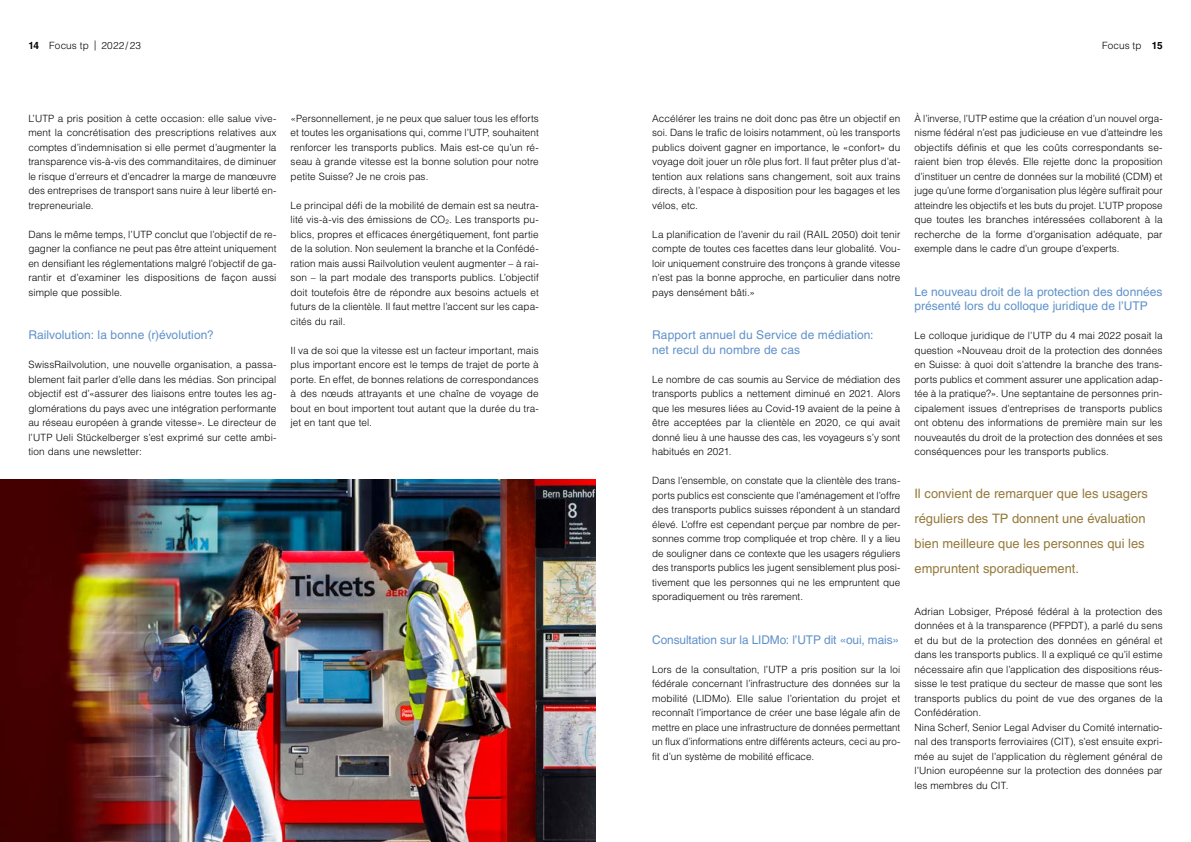
<style>
.page{position:relative;width:1191px;height:842px;background:#fff}
.page>*{position:absolute;margin:0;border:0;box-sizing:border-box;transform-origin:0 0}
.t1{font:13px/25px "Helvetica LT Std";color:#94793a}
.t2{font:12px/14.5px "Helvetica LT Std";letter-spacing:.005em;color:#5f91c9}
.t3{font:300 10px/14.5px "Helvetica LT Std";letter-spacing:.005em;color:#000;text-align:justify}
.s1{font-weight:700}
</style>
<div class="page">
<img style="left:0;top:480px;width:595px;height:362px">
<p class="t3" style="left:28px;top:38px;width:114px"><span class="s1">14</span> Focus tp | 2022/ 23</p>
<p class="t3" style="left:28px;top:111px;width:250px">L’UTP a pris position à cette occasion: elle salue vive&shy;ment la concrétisation des prescriptions relatives aux comptes d’indemnisation si elle permet d’augmenter la transparence vis-à-vis des commanditaires, de diminuer le risque d’erreurs et d’encadrer la marge de manœuvre des entreprises de transport sans nuire à leur liberté en&shy;trepreneuriale.</p>
<p class="t3" style="left:28px;top:227px;width:250px">Dans le même temps, l’UTP conclut que l’objectif de re&shy;gagner la confiance ne peut pas être atteint uniquement en densifiant les réglementations malgré l’objectif de ga&shy;rantir et d’examiner les dispositions de façon aussi simple que possible.</p>
<p class="t2" style="left:28px;top:328px;width:187px">Railvolution: la bonne (r)évolution?</p>
<p class="t3" style="left:28px;top:357px;width:250px">SwissRailvolution, une nouvelle organisation, a passa&shy;blement fait parler d’elle dans les médias. Son principal objectif est d’«assurer des liaisons entre toutes les ag&shy;glomérations du pays avec une intégration performante au réseau européen à grande vitesse». Le directeur de l’UTP Ueli Stückelberger s’est exprimé sur cette ambi&shy;tion dans une newsletter:</p>
<p class="t3" style="left:291px;top:111px;width:250px">«Personnellement, je ne peux que saluer tous les efforts et toutes les organisations qui, comme l’UTP, souhaitent renforcer les transports publics. Mais est-ce qu’un ré&shy;seau à grande vitesse est la bonne solution pour notre petite Suisse? Je ne crois pas.</p>
<p class="t3" style="left:291px;top:198px;width:250px">Le principal défi de la mobilité de demain est sa neutra&shy;lité vis-à-vis des émissions de CO<sub>2</sub>. Les transports pu&shy;blics, propres et efficaces énergétiquement, font partie de la solution. Non seulement la branche et la Confédé&shy;ration mais aussi Railvolution veulent augmenter – à rai&shy;son – la part modale des transports publics. L’objectif doit toutefois être de répondre aux besoins actuels et futurs de la clientèle. Il faut mettre l’accent sur les capa&shy;cités du rail.</p>
<p class="t3" style="left:291px;top:343px;width:250px">Il va de soi que la vitesse est un facteur important, mais plus important encore est le temps de trajet de porte à porte. En effet, de bonnes relations de correspondances à des nœuds attrayants et une chaîne de voyage de bout en bout importent tout autant que la durée du tra&shy;jet en tant que tel.</p>
<p class="t3" style="left:1102px;top:38px;width:62px">Focus tp <span class="s1">15</span></p>
<p class="t3" style="left:652px;top:111px;width:250px">Accélérer les trains ne doit donc pas être un objectif en soi. Dans le trafic de loisirs notamment, où les transports publics doivent gagner en importance, le «confort» du voyage doit jouer un rôle plus fort. Il faut prêter plus d’at&shy;tention aux relations sans changement, soit aux trains directs, à l’espace à disposition pour les bagages et les vélos, etc.</p>
<p class="t3" style="left:652px;top:227px;width:250px">La planification de l’avenir du rail (RAIL 2050) doit tenir compte de toutes ces facettes dans leur globalité. Vou&shy;loir uniquement construire des tronçons à grande vitesse n’est pas la bonne approche, en particulier dans notre pays densément bâti.»</p>
<p class="t2" style="left:652px;top:328px;width:223px">Rapport annuel du Service de médiation: net recul du nombre de cas</p>
<p class="t3" style="left:652px;top:372px;width:250px">Le nombre de cas soumis au Service de médiation des transports publics a nettement diminué en 2021. Alors que les mesures liées au Covid-19 avaient de la peine à être acceptées par la clientèle en 2020, ce qui avait donné lieu à une hausse des cas, les voyageurs s’y sont habitués en 2021.</p>
<p class="t3" style="left:652px;top:473px;width:250px">Dans l’ensemble, on constate que la clientèle des trans&shy;ports publics est consciente que l’aménagement et l’offre des transports publics suisses répondent à un standard élevé. L’offre est cependant perçue par nombre de per&shy;sonnes comme trop compliquée et trop chère. Il y a lieu de souligner dans ce contexte que les usagers réguliers des transports publics les jugent sensiblement plus posi&shy;tivement que les personnes qui ne les empruntent que sporadiquement ou très rarement.</p>
<p class="t2" style="left:652px;top:632px;width:248px">Consultation sur la LIDMo: l’UTP dit «oui, mais»</p>
<p class="t3" style="left:652px;top:662px;width:250px">Lors de la consultation, l’UTP a pris position sur la loi fédérale concernant l’infrastructure des données sur la mobilité (LIDMo). Elle salue l’orientation du projet et reconnaît l’importance de créer une base légale afin de mettre en place une infrastructure de données permettant un flux d’informations entre différents acteurs, ceci au pro&shy;fit d’un système de mobilité efficace.</p>
<p class="t3" style="left:914px;top:111px;width:250px">À l’inverse, l’UTP estime que la création d’un nouvel orga&shy;nisme fédéral n’est pas judicieuse en vue d’atteindre les objectifs définis et que les coûts correspondants se&shy;raient bien trop élevés. Elle rejette donc la proposition d’instituer un centre de données sur la mobilité (CDM) et juge qu’une forme d’organisation plus légère suffirait pour atteindre les objectifs et les buts du projet. L’UTP propose que toutes les branches intéressées collaborent à la recherche de la forme d’organisation adéquate, par exemple dans le cadre d’un groupe d’experts.</p>
<p class="t2" style="left:914px;top:284px;width:249px">Le nouveau droit de la protection des données présenté lors du colloque juridique de l’UTP</p>
<p class="t3" style="left:914px;top:328px;width:250px">Le colloque juridique de l’UTP du 4 mai 2022 posait la question «Nouveau droit de la protection des données en Suisse: à quoi doit s’attendre la branche des trans&shy;ports publics et comment assurer une application adap&shy;tée à la pratique?». Une septantaine de personnes prin&shy;cipalement issues d’entreprises de transports publics ont obtenu des informations de première main sur les nouveautés du droit de la protection des données et ses conséquences pour les transports publics.</p>
<h1 class="t1" style="left:914px;top:481px;width:235px">Il convient de remarquer que les usagers réguliers des TP donnent une évaluation bien meilleure que les personnes qui les empruntent sporadiquement.</h1>
<p class="t3" style="left:914px;top:604px;width:250px;text-align:left">Adrian Lobsiger, Préposé fédéral à la protection des données et à la transparence (PFPDT), a parlé du sens et du but de la protection des données en général et dans les transports publics. Il a expliqué ce qu’il estime nécessaire afin que l’application des dispositions réus&shy;sisse le test pratique du secteur de masse que sont les transports publics du point de vue des organes de la Confédération.<br>Nina Scherf, Senior Legal Adviser du Comité internatio&shy;nal des transports ferroviaires (CIT), s’est ensuite expri&shy;mée au sujet de l’application du règlement général de l’Union européenne sur la protection des données par les membres du CIT.</p>
</div>
